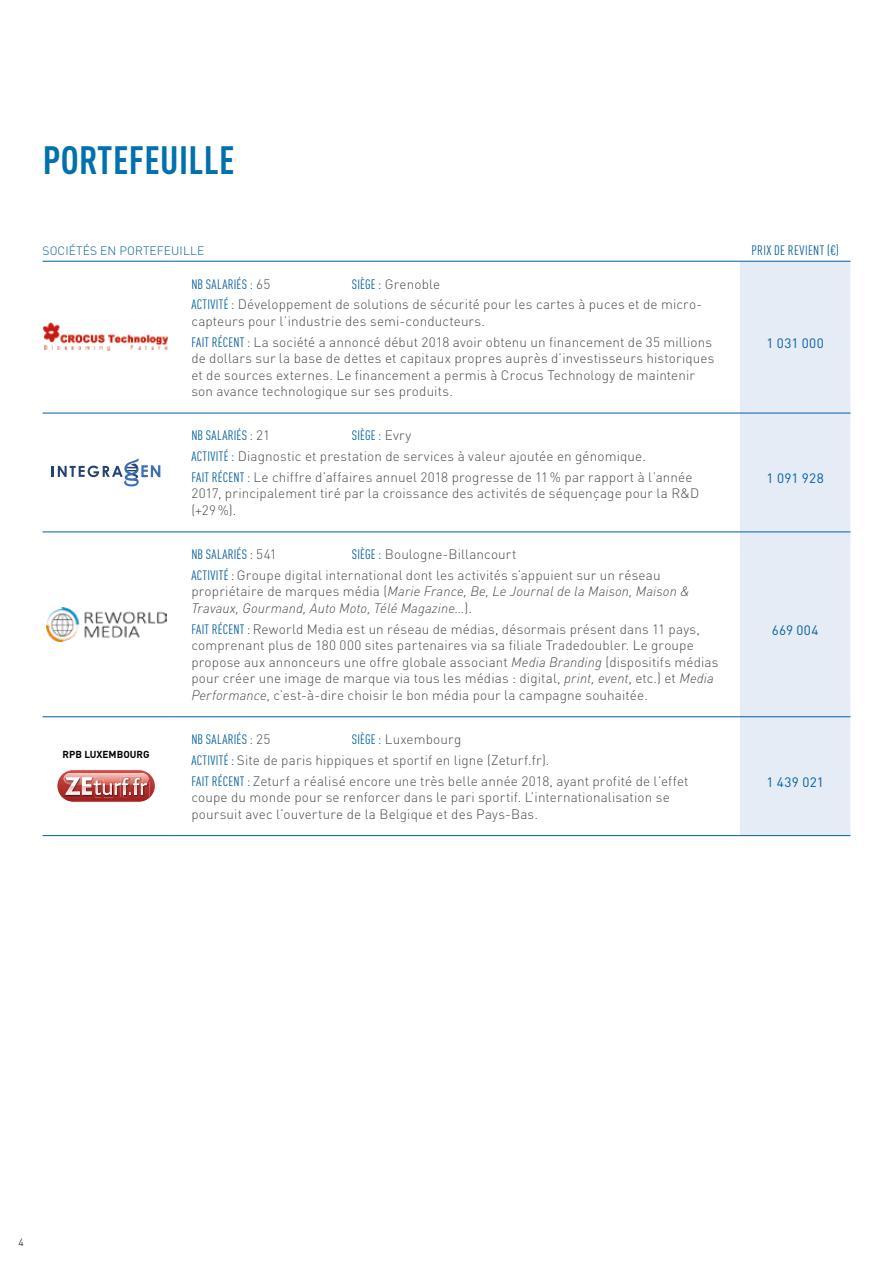
<style>
.page{position:relative;width:893px;height:1263px;background:#fff}
.page>*{position:absolute;margin:0;border:0;box-sizing:border-box;transform-origin:0 0}
.t1{font:700 condensed 39px "DIN Pro";letter-spacing:.01em;color:#0071ac}
.t2{font:300 13.5px/16.5px "DIN Pro";letter-spacing:.01em;color:#4a4a49}
.t3{font:italic 300 13.5px/16.5px "DIN Pro";letter-spacing:.01em;color:#4a4a49}
.t4{font:condensed 13.5px "DIN Pro";letter-spacing:.02em;color:#005f9f}
.t5{font:13.5px "DIN Pro";letter-spacing:.025em;color:#005f9f}
.t6{font:300 12px "DIN Pro";letter-spacing:.01em;color:#005f9f}
.t7{font:300 10.5px "DIN Pro";color:#000}
.t8{font:700 10.05px "DIN Pro";color:#010202}
.s1{font-weight:300;font-stretch:normal;color:#4a4a49}
.s2{font-weight:400;font-stretch:condensed;color:#005f9f}
.s3{font-style:normal}
.s4{font-style:italic}
</style>
<div class="page">
<div style="left:740px;top:262px;width:110px;height:573px;background:#e6ecf6"></div>
<hr style="left:43px;top:261px;width:127px;height:1px;background:#005f9f">
<hr style="left:43px;top:413px;width:127px;height:1px;background:#005f9f">
<hr style="left:43px;top:531px;width:127px;height:1px;background:#005f9f">
<hr style="left:43px;top:716px;width:127px;height:1px;background:#005f9f">
<hr style="left:43px;top:835px;width:127px;height:1px;background:#005f9f">
<hr style="left:170px;top:261px;width:570px;height:1px;background:#005f9f">
<hr style="left:170px;top:413px;width:570px;height:1px;background:#005f9f">
<hr style="left:170px;top:531px;width:570px;height:1px;background:#005f9f">
<hr style="left:170px;top:716px;width:570px;height:1px;background:#005f9f">
<hr style="left:170px;top:835px;width:570px;height:1px;background:#005f9f">
<hr style="left:740px;top:261px;width:110px;height:1px;background:#005f9f">
<hr style="left:740px;top:413px;width:110px;height:1px;background:#005f9f">
<hr style="left:740px;top:531px;width:110px;height:1px;background:#005f9f">
<hr style="left:740px;top:716px;width:110px;height:1px;background:#005f9f">
<hr style="left:740px;top:835px;width:110px;height:1px;background:#005f9f">
<img style="left:43px;top:323px;width:126px;height:28px">
<svg style="left:52px;top:458px;width:108px;height:28px"></svg>
<img style="left:46px;top:607px;width:120px;height:34px">
<svg style="left:57px;top:770px;width:99px;height:33px"></svg>
<h1 class="t1" style="left:43px;top:131px;width:193px">PORTEFEUILLE</h1>
<p class="t6" style="left:43px;top:241px;width:163px">SOCIÉTÉS EN PORTEFEUILLE</p>
<p class="t4" style="left:751px;top:240px;width:89px">PRIX DE REVIENT (€)</p>
<p class="t4" style="left:191px;top:274px;width:81px">NB SALARIÉS : <span class="s1">65</span></p>
<p class="t2" style="left:191px;top:272px;width:512px;line-height:20.7px;text-indent:161px"><span class="s2">SIÈGE :</span> Grenoble<br><span class="s2">ACTIVITÉ :</span> Développement de solutions de sécurité pour les cartes à puces et de micro-</p>
<p class="t2" style="left:191px;top:309px;width:522px;line-height:20.7px">capteurs pour l’industrie des semi-conducteurs.<br><span class="s2">FAIT RÉCENT :</span> La société a annoncé début 2018 avoir obtenu un financement de 35 millions</p>
<p class="t2" style="left:191px;top:349px;width:525px">de dollars sur la base de dettes et capitaux propres auprès d’investisseurs historiques et de sources externes. Le financement a permis à Crocus Technology de maintenir son avance technologique sur ses produits.</p>
<p class="t5" style="left:766px;top:332px;width:59px">1 031 000</p>
<p class="t2" style="left:191px;top:424px;width:503px;line-height:20.7px;text-indent:161px"><span class="s2">SIÈGE :</span> Evry<br><span class="s2">ACTIVITÉ :</span> Diagnostic et prestation de services à valeur ajoutée en génomique.<br><span class="s2">FAIT RÉCENT :</span> Le chiffre d’affaires annuel 2018 progresse de 11% par rapport à l’année</p>
<p class="t2" style="left:191px;top:484px;width:509px">2017, principalement tiré par la croissance des activités de séquençage pour la R&amp;D (+29%).</p>
<p class="t4" style="left:191px;top:426px;width:80px">NB SALARIÉS : <span class="s1">21</span></p>
<p class="t5" style="left:767px;top:468px;width:59px">1 091 928</p>
<p class="t8" style="left:63px;top:746px;width:88px">RPB LUXEMBOURG</p>
<p class="t2" style="left:191px;top:543px;width:471px;line-height:20.7px;text-indent:161px"><span class="s2">SIÈGE :</span> Boulogne-Billancourt<br><span class="s2">ACTIVITÉ :</span> Groupe digital international dont les activités s’appuient sur un réseau</p>
<p class="t3" style="left:191px;top:582px;width:500px"><span class="s3">propriétaire de marques média (</span>Marie France, Be, Le Journal de la Maison, Maison &amp;<br>Travaux, Gourmand, Auto Moto, Télé Magazine<span class="s3">…).</span></p>
<p class="t2" style="left:191px;top:619px;width:529px"><span class="s2">FAIT RÉCENT :</span> Reworld Media est un réseau de médias, désormais présent dans 11 pays, comprenant plus de 180 000 sites partenaires via sa filiale Tradedoubler. Le groupe propose aux annonceurs une offre globale associant <span class="s4">Media Branding</span> (dispositifs médias pour créer une image de marque via tous les médias : digital, <span class="s4">print, event</span>, etc.) et <span class="s4">Media Performance</span>, c’est-à-dire choisir le bon média pour la campagne souhaitée.</p>
<p class="t5" style="left:772px;top:619px;width:48px">669 004</p>
<p class="t4" style="left:191px;top:545px;width:87px">NB SALARIÉS : <span class="s1">541</span></p>
<p class="t2" style="left:191px;top:728px;width:499px;line-height:20.7px;text-indent:161px"><span class="s2">SIÈGE :</span> Luxembourg<br><span class="s2">ACTIVITÉ :</span> Site de paris hippiques et sportif en ligne (Zeturf.fr).<br><span class="s2">FAIT RÉCENT :</span> Zeturf a réalisé encore une très belle année 2018, ayant profité de l’effet</p>
<p class="t2" style="left:191px;top:788px;width:480px">coupe du monde pour se renforcer dans le pari sportif. L’internationalisation se poursuit avec l’ouverture de la Belgique et des Pays-Bas.</p>
<p class="t4" style="left:191px;top:730px;width:80px">NB SALARIÉS : <span class="s1">25</span></p>
<p class="t5" style="left:766px;top:771px;width:59px">1 439 021</p>
<p class="t7" style="left:19px;top:1234px;width:7px">4</p>
</div>
